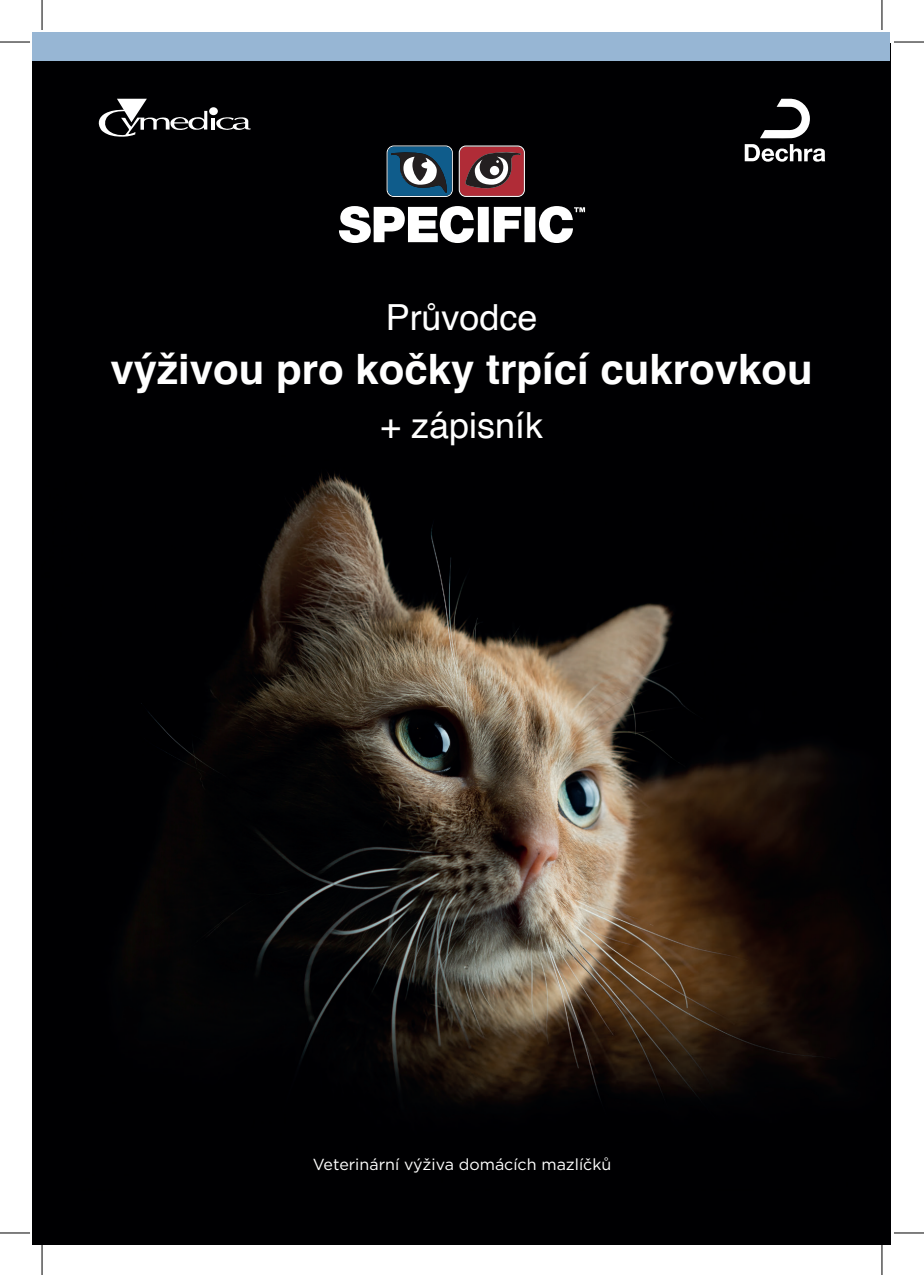
<style>
.page{position:relative;width:924px;height:1275px;background:#fff}
.page>*{position:absolute;margin:0;border:0;box-sizing:border-box;transform-origin:0 0}
.t1{font:700 42px "Helvetica";color:#fff}
.t2{font:36px "Helvetica";color:#fff}
.t3{font:16px "Gotham";color:#fff}
</style>
<div class="page">
<img style="left:32px;top:61px;width:857px;height:1183px">
<div style="left:32px;top:32px;width:857px;height:29px;background:#97b6d4"></div>
<svg style="left:759px;top:98px;width:50px;height:40px"></svg>
<svg style="left:744px;top:144px;width:80px;height:18px"></svg>
<svg style="left:96px;top:99px;width:111px;height:38px"></svg>
<hr style="left:211px;top:118px;width:4px;height:12px;background:#fff">
<div style="left:209px;top:107px;width:9px;height:8px;background:#fff;border-radius:50%"></div>
<svg style="left:216px;top:117px;width:35px;height:13px"></svg>
<svg style="left:386px;top:145px;width:66px;height:52px;background:#416881"></svg>
<svg style="left:458px;top:145px;width:66px;height:52px;background:#914c52"></svg>
<svg style="left:339px;top:206px;width:245px;height:37px"></svg>
<hr style="left:0;top:42px;width:30px;height:1px;background:#000">
<hr style="left:893px;top:42px;width:30px;height:1px;background:#000">
<hr style="left:0;top:1232px;width:30px;height:1px;background:#000">
<hr style="left:893px;top:1232px;width:30px;height:1px;background:#000">
<hr style="left:42px;top:0;width:1px;height:30px;background:#000">
<hr style="left:42px;top:1245px;width:1px;height:30px;background:#000">
<hr style="left:881px;top:0;width:1px;height:30px;background:#000">
<hr style="left:881px;top:1245px;width:1px;height:30px;background:#000">
<h2 class="t2" style="left:385px;top:289px;width:153px">Průvodce</h2>
<h1 class="t1" style="left:110px;top:343px;width:703px">výživou pro kočky trpící cukrovkou</h1>
<h2 class="t2" style="left:380px;top:398px;width:164px">+ zápisník</h2>
<p class="t3" style="left:312px;top:1154px;width:300px">Veterinární výživa domácích mazlíčků</p>
</div>
